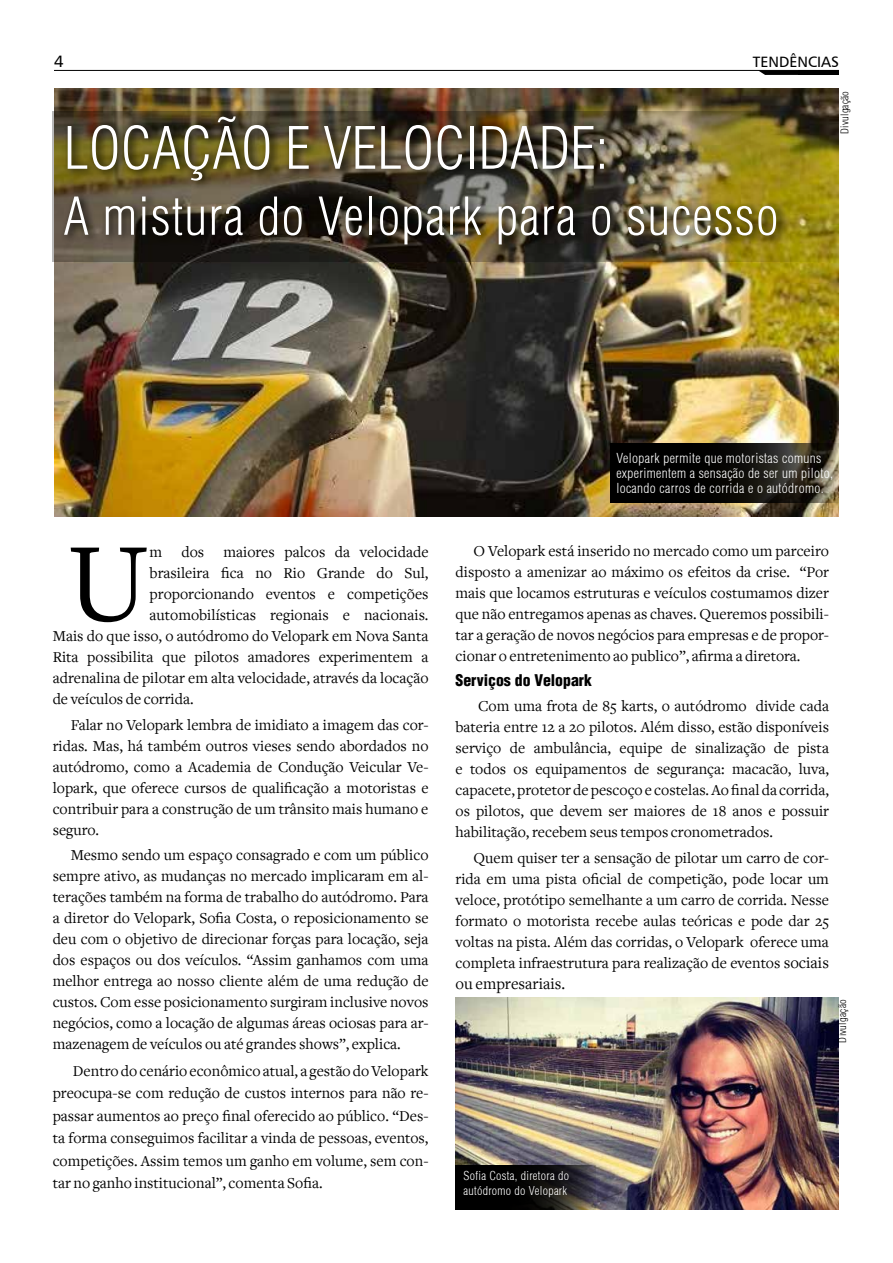
<style>
.page{position:relative;width:893px;height:1263px;background:#fff}
.page>*{position:absolute;margin:0;border:0;box-sizing:border-box;transform-origin:0 0}
.t1{font:116.55px "Freight Text";color:#000}
.t2{font:300 condensed 57px "Helvetica";color:#fff}
.t3{font:300 condensed 51px "Helvetica";letter-spacing:.025em;color:#fff}
.t4{font:16.5px "Freight Text";color:#000}
.t5{font:16.5px "Humanist 777 BT Roman B";color:#000}
.t6{font:15.75px/21px "Freight Text";color:#000;text-align:justify}
.t7{font:900 condensed 15.75px "Helvetica";color:#000}
.t8{font:15px "Humanist 777 BT Roman B";color:#000}
.t9{font:300 condensed 13.5px/15px "Helvetica";letter-spacing:.025em;color:#fff}
.t10{font:300 condensed 12px/15px "Helvetica";letter-spacing:.025em;color:#fff}
.t11{font:300 condensed 10.5px "Helvetica";letter-spacing:.025em;color:#000}
.s1{font-size:16.5px}
</style>
<div class="page">
<div style="left:798px;top:70px;width:41px;height:5px;background:#000"></div>
<svg style="left:759px;top:71px;width:39px;height:4px"></svg>
<hr style="left:54px;top:70px;width:785px;height:1px;background:#000">
<img style="left:54px;top:89px;width:785px;height:428px">
<img style="left:53px;top:111px;width:786px;height:150px">
<svg style="left:611px;top:444px;width:228px;height:59px;background:#171511"></svg>
<img style="left:456px;top:997px;width:382px;height:212px">
<img style="left:61px;top:111px;width:728px;height:143px">
<svg style="left:456px;top:1165px;width:140px;height:44px;background:#121111"></svg>
<p class="t5" style="left:54px;top:51px;width:11px">4</p>
<p class="t8" style="left:753px;top:52px;width:86px">TENDÊNCIAS</p>
<h2 class="t2" style="left:63px;top:113px;width:289px">Locação e veloc</h2>
<h2 class="t2" style="left:466px;top:113px;width:42px">idade</h2>
<h2 class="t2" style="left:596px;top:113px;width:14px">:</h2>
<h3 class="t3" style="left:63px;top:184px;width:717px">A mistura do Velopark para o sucesso</h3>
<p class="t11" style="left:838px;top:134px;width:45px;rotate:-90deg">Divulgação</p>
<p class="t9" style="left:616px;top:451px;width:218px">Velopark permite que motoristas comuns experimentem a sensação de ser um piloto, locando carros de corrida e o autódromo.</p>
<h1 class="t1" style="left:67px;top:519px;width:84px">U</h1>
<p class="t6" style="left:150px;top:542px;width:280px">m dos maiores palcos da velocidade</p>
<p class="t6" style="left:150px;top:563px;width:280px">brasileira fica no Rio Grande do Sul,</p>
<p class="t6" style="left:150px;top:584px;width:280px">proporcionando eventos e competições</p>
<p class="t6" style="left:150px;top:605px;width:280px">automobilísticas regionais e nacionais.</p>
<p class="t6" style="left:53px;top:626px;width:377px">Mais do que isso, o autódromo do Velopark em Nova Santa</p>
<p class="t6" style="left:53px;top:647px;width:377px">Rita possibilita que pilotos amadores experimentem a</p>
<p class="t6" style="left:53px;top:668px;width:377px">adrenalina de pilotar em alta velocidade, através da locação</p>
<p class="t6" style="left:53px;top:689px;width:142px">de veículos de corrida.</p>
<p class="t6" style="left:53px;top:714px;width:377px;text-indent:18px">Falar no Velopark lembra de imidiato a imagem das cor&shy;ridas. Mas, há também outros vieses sendo abordados no autódromo, como a Academia de Condução Veicular Ve&shy;lopark, que oferece cursos de qualificação a motoristas e contribuir para a construção de um trânsito mais humano e seguro.</p>
<p class="t6" style="left:53px;top:845px;width:377px;text-indent:18px">Mesmo sendo um espaço consagrado e com um público sempre ativo, as mudanças no mercado implicaram em al&shy;terações também na forma de trabalho do autódromo. Para a diretor do Velopark, Sofia Costa, o reposicionamento se deu com o objetivo de direcionar forças para locação, seja dos espaços ou dos veículos. “Assim ganhamos com uma melhor entrega ao nosso cliente além de uma redução de custos. Com esse posicionamento surgiram inclusive novos negócios, como a locação de algumas áreas ociosas para ar&shy;mazenagem de veículos ou até grandes shows”, explica.</p>
<p class="t6" style="left:53px;top:1060px;width:377px;line-height:22.5px;text-indent:20px">Dentro do cenário econômico atual, a gestão do Velopark preocupa-se com redução de custos internos para não re&shy;passar aumentos ao preço final oferecido ao público. “Des&shy;ta forma conseguimos facilitar a vinda de pessoas, eventos, competições. Assim temos um ganho em volume, sem con&shy;tar no ganho institucional”, comenta Sofia.</p>
<p class="t6" style="left:456px;top:541px;width:375px;text-indent:18px">O Velopark está inserido no mercado como um parceiro disposto a amenizar ao máximo os efeitos da crise. “Por mais que locamos estruturas e veículos costumamos dizer que não entregamos apenas as chaves. Queremos possibili&shy;tar a geração de novos negócios para empresas e de propor&shy;cionar o entretenimento ao publico”, afirma a diretora.</p>
<p class="t7" style="left:456px;top:670px;width:138px">Serviços do Velopark</p>
<p class="t6" style="left:456px;top:696px;width:375px;text-indent:23px">Com uma frota de 85 karts, o autódromo divide cada bateria entre 12 a 20 pilotos. Além disso, estão disponíveis serviço de ambulância, equipe de sinalização de pista e todos os equipamentos de segurança: macacão, luva, capacete, protetor de pescoço e costelas. Ao final da corrida, os pilotos, que devem ser maiores de 18 anos e possuir habilitação, recebem seus tempos cronometrados.</p>
<p class="t6" style="left:456px;top:847px;width:375px;text-indent:18px">Quem quiser ter a sensação de pilotar um carro de cor&shy;rida em uma pista oficial de competição, pode locar um veloce, protótipo semelhante a um carro de corrida. Nesse formato o motorista recebe aulas teóricas e pode dar 25 voltas na pista. Além das corridas, o Velopark oferece uma completa infraestrutura para realização de eventos <span class="s1">sociais</span></p>
<p class="t4" style="left:456px;top:974px;width:111px">ou empresariais.</p>
<p class="t11" style="left:836px;top:1042px;width:45px;rotate:-90deg">Divulgação</p>
<p class="t10" style="left:464px;top:1168px;width:107px">Sofia Costa, diretora do autódromo do Velopark</p>
</div>
